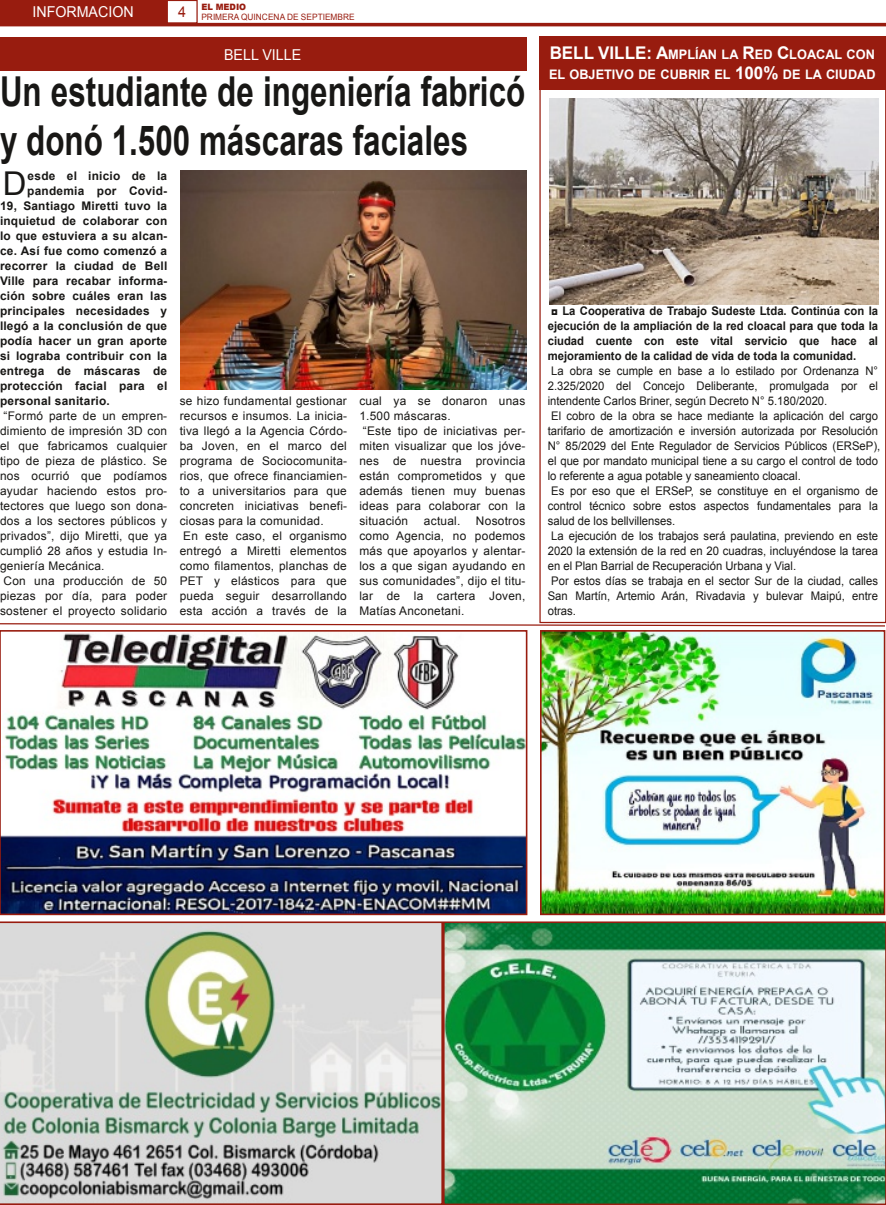
<style>
.page{position:relative;width:886px;height:1205px;background:#fff}
.page>*{position:absolute;margin:0;border:0;box-sizing:border-box;transform-origin:0 0}
.t1{font:700 41.25px/48.8px "Arial";color:#181715;scale:.76 1}
.t2{font:32.88px "Arial";color:#181715}
.t3{font:15px "Arial";color:#fff;scale:.95 1}
.t4{font:700 13.12px/20.1px "Arial";color:#fff}
.t5{font:11.88px/15px "Arial";letter-spacing:.015em;color:#181715}
.t6{font:11.88px/15px "Arial";letter-spacing:.015em;color:#181715;scale:.95 1}
.t7{font:700 11.88px "Arial";letter-spacing:.02em;color:#181715}
.t8{font:700 11.88px/15px "Arial";letter-spacing:.02em;color:#181715;text-align:justify;scale:.95 1}
.t9{font:8.75px/10px "Arial";letter-spacing:.005em;color:#981c0f;scale:.95 1}
.s1{font-size:15px}
.s2{font-weight:900}
.s3{font-size:17.5px}
</style>
<div class="page">
<hr style="left:0;top:23px;width:886px;height:3px;background:#981c0f">
<div style="left:0;top:0;width:167px;height:23px;background:#981c0f"></div>
<div style="left:166px;top:0;width:32px;height:24px;border:1px solid #981c0f"></div>
<div style="left:0;top:38px;width:527px;height:33px;background:#981c0f"></div>
<div style="left:539px;top:36px;width:347px;height:53px;background:#981c0f"></div>
<img style="left:549px;top:99px;width:330px;height:206px">
<svg style="left:0;top:921px;width:443px;height:284px"></svg>
<img style="left:443px;top:921px;width:443px;height:284px">
<img style="left:0;top:630px;width:527px;height:285px">
<img style="left:543px;top:633px;width:339px;height:279px">
<div style="left:540px;top:630px;width:345px;height:285px;border:2px solid #981c0f"></div>
<svg style="left:0;top:622px;width:886px;height:5px"></svg>
<img style="left:180px;top:170px;width:347px;height:220px">
<p class="t3" style="left:32px;top:4px;width:108px">INFORMACION</p>
<p class="t9" style="left:201px;top:2px;width:163px;text-indent:-23px"><span class="s1">4</span> <span class="s2">EL MEDIO<br></span>PRIMERA QUINCENA DE SEPTIEMBRE</p>
<p class="t3" style="left:224px;top:46px;width:83px">BELL VILLE</p>
<h1 class="t1" style="left:0;top:67px;width:693px">Un estudiante de ingeniería fabricó y donó 1.500 máscaras faciales</h1>
<h2 class="t2" style="left:3px;top:165px;width:25px">D</h2>
<p class="t7" style="left:28px;top:169px;width:141px">esde el inicio de la</p>
<p class="t7" style="left:27px;top:184px;width:141px">pandemia por Covid-</p>
<p class="t7" style="left:0;top:199px;width:169px">19, Santiago Miretti tuvo la</p>
<p class="t7" style="left:0;top:214px;width:169px">inquietud de colaborar con</p>
<p class="t7" style="left:0;top:229px;width:169px">lo que estuviera a su alcan-</p>
<p class="t7" style="left:0;top:244px;width:169px">ce. Así fue como comenzó a</p>
<p class="t7" style="left:0;top:259px;width:169px">recorrer la ciudad de Bell</p>
<p class="t7" style="left:0;top:274px;width:169px">Ville para recabar informa-</p>
<p class="t7" style="left:0;top:289px;width:169px">ción sobre cuáles eran las</p>
<p class="t7" style="left:0;top:304px;width:169px">principales necesidades y</p>
<p class="t7" style="left:0;top:319px;width:169px">llegó a la conclusión de que</p>
<p class="t7" style="left:0;top:334px;width:169px">podía hacer un gran aporte</p>
<p class="t7" style="left:0;top:349px;width:169px">si lograba contribuir con la</p>
<p class="t7" style="left:0;top:364px;width:169px">entrega de máscaras de</p>
<p class="t7" style="left:0;top:379px;width:169px">protección facial para el</p>
<p class="t7" style="left:0;top:394px;width:111px">personal sanitario.</p>
<p class="t5" style="left:0;top:408px;width:169px">“Formó parte de un empren&shy;dimiento de impresión 3D con el que fabricamos cualquier tipo de pieza de plástico. Se nos ocurrió que podíamos ayudar haciendo estos pro&shy;tectores que luego son dona&shy;dos a los sectores públicos y privados”, dijo Miretti, que ya cumplió 28 años y estudia In&shy;geniería Mecánica.<br>Con una producción de 50 piezas por día, para poder sostener el proyecto solidario</p>
<p class="t5" style="left:180px;top:393px;width:169px">se hizo fundamental gestionar recursos e insumos. La inicia&shy;tiva llegó a la Agencia Córdo&shy;ba Joven, en el marco del programa de Sociocomunita&shy;rios, que ofrece financiamien&shy;to a universitarios para que concreten iniciativas benefi&shy;ciosas para la comunidad.<br>En este caso, el organismo entregó a Miretti elementos como filamentos, planchas de<br>PET y elásticos para que pueda seguir desarrollando esta acción a través de la</p>
<p class="t5" style="left:359px;top:393px;width:168px">cual ya se donaron unas<br>1.500 máscaras.<br>“Este tipo de iniciativas per&shy;miten visualizar que los jóve&shy;nes de nuestra provincia están comprometidos y que además tienen muy buenas ideas para colaborar con la situación</p>
<p class="t5" style="left:359px;top:513px;width:168px;text-align:justify;text-indent:117px">Nosotros como Agencia, no podemos más que apoyarlos y alentar&shy;los a que sigan ayudando en sus comunidades”, dijo el titu&shy;lar de la cartera Joven, Matías Anconetani.</p>
<p class="t5" style="left:424px;top:513px;width:38px">actual.</p>
<p class="t4" style="left:549px;top:44px;width:328px"><span class="s3">BELL VILLE: A</span>MPLÍAN LA <span class="s3">R</span>ED <span class="s3">C</span>LOACAL CON<br>EL OBJETIVO DE CUBRIR EL <span class="s3">100%</span> DE LA CIUDAD</p>
<p class="t8" style="left:548px;top:303px;width:349px">◘ La Cooperativa de Trabajo Sudeste Ltda. Continúa con la ejecución de la ampliación de la red cloacal para que toda la ciudad cuente con este vital servicio que hace al mejoramiento de la calidad de vida de toda la comunidad.</p>
<p class="t6" style="left:548px;top:363px;width:351px">La obra se cumple en base a lo estilado por Ordenanza N° 2.325/2020 del Concejo Deliberante, promulgada por el intendente Carlos Briner, según Decreto N° 5.180/2020.<br>El cobro de la obra se hace mediante la aplicación del cargo tarifario de amortización e inversión autorizada por Resolución N° 85/2029 del Ente Regulador de Servicios Públicos (ERSeP), el que por mandato municipal tiene a su cargo el control de todo lo referente a agua potable y saneamiento cloacal.<br>Es por eso que el ERSeP, se constituye en el organismo de control técnico sobre estos aspectos fundamentales para la salud de los bellvillenses.<br>La ejecución de los trabajos será paulatina, previendo en este 2020 la extensión de la red en 20 cuadras, incluyéndose la tarea en el Plan Barrial de Recuperación Urbana y Vial.<br>Por estos días se trabaja en el sector Sur de la ciudad, calles San Martín, Artemio Arán, Rivadavia y bulevar Maipú, entre otras.</p>
</div>
